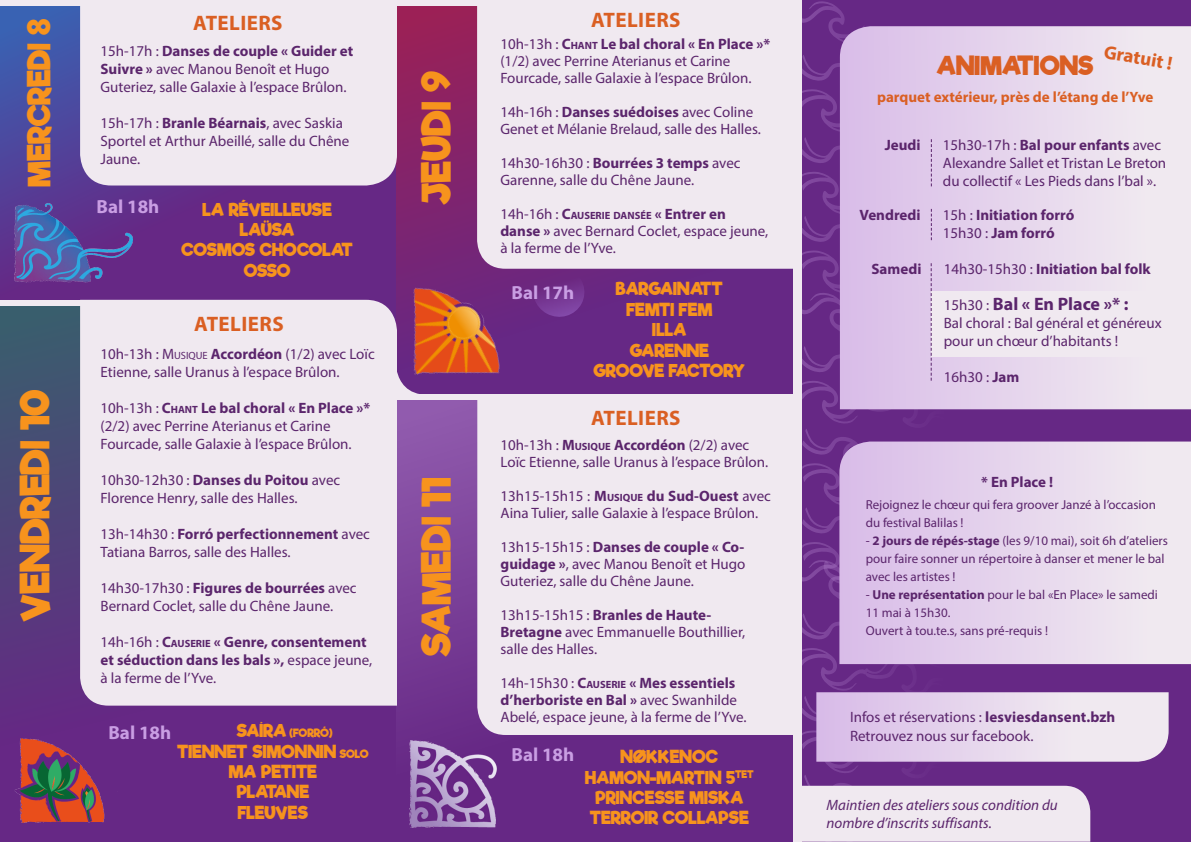
<style>
.page{position:relative;width:1191px;height:842px;background:#662885}
.page>*{position:absolute;margin:0;border:0;box-sizing:border-box;transform-origin:0 0}
.t1{font:700 38px "Riffic Free";color:#f7931d}
.t2{font:700 30px "Riffic Free";color:#f7931d}
.t3{font:700 25px "Riffic Free";color:#da5f23}
.t4{font:700 21px "Myriad Pro";letter-spacing:.02em;color:#da5f23}
.t5{font:700 19px "Myriad Pro";color:#c99ee3}
.t6{font:700 19px "Myriad Pro";color:#da5f23}
.t7{font:700 18px "Myriad Pro";color:#5b256c}
.t8{font:700 17px "Riffic Free";color:#f7931d}
.t9{font:700 17px "Riffic Free";letter-spacing:-.03em;color:#f7931d}
.t10{font:15px/18px "Myriad Pro";color:#5b256c}
.t11{font:700 15px/18px "Myriad Pro";color:#5b256c}
.t12{font:italic 15px/18px "Myriad Pro";color:#5b256c}
.t13{font:700 15px "Myriad Pro";color:#da5f23}
.t14{font:13px/18px "Myriad Pro";color:#5b256c}
.t15{font:700 11px "Riffic Free";letter-spacing:-.005em;color:#f7931d}
.t16{font:700 10.5px "Myriad Pro";color:#5b256c}
.s1{font-weight:700}
.s2{font-style:inherit}
.s3{font-size:10.5px}
.s4{font-weight:700;font-size:10.5px}
.s5{font-weight:400}
.s6{font-size:17px}
.s7{font-size:11px}
.s8{font-weight:400;font-size:15px}
.s9{font-size:15px}
</style>
<div class="page">
<div style="left:397px;top:0;width:397px;height:427px;background:linear-gradient(to bottom,#9d2054,#582a91)"></div>
<svg style="left:0;top:6px;width:370px;height:277px"></svg>
<svg style="left:0;top:305px;width:80px;height:358px"></svg>
<div style="left:397px;top:398px;width:397px;height:444px;background:linear-gradient(to bottom,#915bae,#60207f)"></div>
<svg style="left:801px;top:1px;width:44px;height:43px"></svg>
<svg style="left:840px;top:26px;width:351px;height:383px;background:#e9dced"></svg>
<svg style="left:839px;top:441px;width:352px;height:223px;background:#e9dced"></svg>
<div style="left:80px;top:6px;width:317px;height:179px;background:#f0e9f0"></div>
<div style="left:477px;top:6px;width:316px;height:263px;background:#f0e9f0"></div>
<div style="left:80px;top:300px;width:317px;height:406px;background:#f0e9f0"></div>
<div style="left:477px;top:400px;width:316px;height:335px;background:#f0e9f0"></div>
<img style="left:409px;top:740px;width:87px;height:87px">
<img style="left:15px;top:738px;width:90px;height:85px">
<img style="left:15px;top:203px;width:117px;height:79px">
<div style="left:0;top:300px;width:360px;height:5px;background:#f0e9f0"></div>
<div style="left:0;top:0;width:801px;height:6px;background:#f0e9f0"></div>
<div style="left:793px;top:0;width:8px;height:842px;background:#f0e9f0"></div>
<div style="left:395px;top:394px;width:399px;height:6px;background:#f0e9f0"></div>
<div style="left:931px;top:291px;width:237px;height:66px;background:#f0e9f0"></div>
<img style="left:372px;top:269px;width:148px;height:147px">
<svg style="left:529px;top:263px;width:59px;height:57px"></svg>
<svg style="left:801px;top:613px;width:367px;height:229px"></svg>
<svg style="left:801px;top:54px;width:160px;height:549px"></svg>
<p class="t2" style="left:21px;top:187px;width:170px;rotate:-90deg">MERCREDI 8</p>
<p class="t1" style="left:12px;top:621px;width:233px;rotate:-90deg">VENDREDI 10</p>
<p class="t4" style="left:193px;top:9px;width:91px">ATELIERS</p>
<p class="t10" style="left:101px;top:42px;width:254px">15h-17h : <span class="s1">Danses de couple « Guider et<br>Suivre »</span> avec Manou Benoît et Hugo<br>Guteriez, salle Galaxie à l’espace Brûlon.</p>
<p class="t10" style="left:101px;top:114px;width:250px">15h-17h : <span class="s1">Branle Béarnais</span>, avec Saskia<br>Sportel et Arthur Abeillé, salle du Chêne<br>Jaune.</p>
<p class="t5" style="left:97px;top:194px;width:64px">Bal 18h</p>
<p class="t8" style="left:202px;top:199px;width:131px">LA RÉVEILLEUSE</p>
<p class="t8" style="left:240px;top:219px;width:56px">LAÜSA</p>
<p class="t8" style="left:182px;top:240px;width:172px">COSMOS CHOCOLAT</p>
<p class="t8" style="left:244px;top:260px;width:48px">OSSO</p>
<p class="t4" style="left:194px;top:310px;width:91px">ATELIERS</p>
<p class="t10" style="left:101px;top:344px;width:276px">10h-13h : <span class="s2">M</span><span class="s3">USIQUE</span> <span class="s1">Accordéon</span> (1/2) avec Loïc<br>Etienne, salle Uranus à l’espace Brûlon.</p>
<p class="t10" style="left:101px;top:398px;width:271px">10h-13h : <span class="s1">C</span><span class="s4">HANT</span> <span class="s1">Le bal choral « En Place »* </span>(2/2) avec Perrine Aterianus et Carine<br>Fourcade, salle Galaxie à l’espace Brûlon.</p>
<p class="t10" style="left:101px;top:470px;width:241px">10h30-12h30 : <span class="s1">Danses du Poitou</span> avec<br>Florence Henry, salle des Halles.</p>
<p class="t10" style="left:101px;top:524px;width:271px">13h-14h30 : <span class="s1">Forró perfectionnement</span> avec<br>Tatiana Barros, salle des Halles.</p>
<p class="t10" style="left:101px;top:578px;width:258px">14h30-17h30 : <span class="s1">Figures de bourrées</span> avec<br>Bernard Coclet, salle du Chêne Jaune.</p>
<p class="t11" style="left:101px;top:632px;width:273px"><span class="s5">14h-16h :</span> <span class="s2">C</span><span class="s3">AUSERIE</span> « Genre, consentement et séduction dans les bals », <span class="s5">espace jeune, à la ferme de l’Yve.</span></p>
<p class="t15" style="left:236px;top:726px;width:98px"><span class="s6">SAÍRA</span> (FORRÓ)</p>
<p class="t8" style="left:177px;top:741px;width:193px">TIENNET SIMONNIN <span class="s7">SOLO</span></p>
<p class="t8" style="left:229px;top:761px;width:90px">MA PETITE</p>
<p class="t8" style="left:237px;top:782px;width:74px">PLATANE</p>
<p class="t8" style="left:238px;top:802px;width:72px">FLEUVES</p>
<p class="t5" style="left:108px;top:720px;width:64px">Bal 18h</p>
<p class="t1" style="left:414px;top:205px;width:136px;rotate:-90deg">JEUDI 9</p>
<p class="t1" style="left:414px;top:657px;width:180px;rotate:-90deg">SAMEDI 11</p>
<p class="t4" style="left:591px;top:6px;width:91px">ATELIERS</p>
<p class="t10" style="left:500px;top:35px;width:271px;line-height:17px">10h-13h : <span class="s1">C</span><span class="s4">HANT</span> <span class="s1">Le bal choral « En Place »* </span>(1/2) avec Perrine Aterianus et Carine<br>Fourcade, salle Galaxie à l’espace Brûlon.</p>
<p class="t10" style="left:500px;top:103px;width:262px;line-height:17px">14h-16h : <span class="s1">Danses suédoises</span> avec Coline<br>Genet et Mélanie Brelaud, salle des Halles.</p>
<p class="t10" style="left:500px;top:154px;width:242px;line-height:17px">14h30-16h30 : <span class="s1">Bourrées 3 temps</span> avec<br>Garenne, salle du Chêne Jaune.</p>
<p class="t16" style="left:500px;top:208px;width:227px"><span class="s8">14h-16h :</span> <span class="s9">C</span>AUSERIE DANSÉE <span class="s9">« Entrer en</span></p>
<p class="t10" style="left:500px;top:222px;width:269px;line-height:17px"><span class="s1">danse »</span> avec Bernard Coclet, espace jeune, à la ferme de l’Yve.</p>
<p class="t5" style="left:511px;top:280px;width:64px">Bal 17h</p>
<p class="t8" style="left:616px;top:279px;width:108px">BARGAINATT</p>
<p class="t8" style="left:626px;top:299px;width:87px">FEMTI FEM</p>
<p class="t8" style="left:652px;top:320px;width:36px">ILLA</p>
<p class="t8" style="left:630px;top:340px;width:81px">GARENNE</p>
<p class="t9" style="left:593px;top:360px;width:153px">GROOVE FACTORY</p>
<p class="t4" style="left:591px;top:404px;width:91px">ATELIERS</p>
<p class="t10" style="left:500px;top:436px;width:269px;line-height:17px">10h-13h : <span class="s1">M</span><span class="s4">USIQUE</span> <span class="s1">Accordéon</span> (2/2) avec<br>Loïc Etienne, salle Uranus à l’espace Brûlon.</p>
<p class="t10" style="left:500px;top:487px;width:272px;line-height:17px">13h15-15h15 : <span class="s1">M</span><span class="s4">USIQUE</span> <span class="s1">du Sud-Ouest</span> avec<br>Aina Tulier, salle Galaxie à l’espace Brûlon.</p>
<p class="t10" style="left:500px;top:538px;width:246px;line-height:17px;text-align:justify">13h15-15h15 : <span class="s1">Danses de couple « Co&shy;guidage »</span>, avec Manou Benoît et Hugo Guteriez, salle du Chêne Jaune.</p>
<p class="t10" style="left:500px;top:606px;width:246px;line-height:17px">13h15-15h15 : <span class="s1">Branles de Haute-<br>Bretagne</span> avec Emmanuelle Bouthillier, salle des Halles.</p>
<p class="t10" style="left:500px;top:674px;width:247px;line-height:17px">14h-15h30 : <span class="s1">C</span><span class="s4">AUSERIE</span> <span class="s1">« Mes essentiels d’herboriste en Bal »</span> avec Swanhilde<br>Abelé, espace jeune, à la ferme de l’Yve.</p>
<p class="t5" style="left:511px;top:742px;width:64px">Bal 18h</p>
<p class="t8" style="left:620px;top:746px;width:99px">NØKKENOC</p>
<p class="t8" style="left:585px;top:767px;width:170px">HAMON-MARTIN 5<sup>TET</sup></p>
<p class="t8" style="left:595px;top:787px;width:149px">PRINCESSE MISKA</p>
<p class="t8" style="left:590px;top:808px;width:160px">TERROIR COLLAPSE</p>
<p class="t3" style="left:936px;top:51px;width:158px">ANIMATIONS</p>
<p class="t6" style="left:1106px;top:39px;width:71px;rotate:10deg">Gratuit !</p>
<p class="t13" style="left:877px;top:88px;width:278px">parquet extérieur, près de l’étang de l’Yve</p>
<p class="t11" style="left:884px;top:136px;width:37px">Jeudi</p>
<p class="t10" style="left:943px;top:136px;width:225px">15h30-17h : <span class="s1">Bal pour enfants</span> avec<br>Alexandre Sallet et Tristan Le Breton du collectif « Les Pieds dans l’bal ».</p>
<p class="t11" style="left:859px;top:206px;width:63px">Vendredi</p>
<p class="t11" style="left:943px;top:206px;width:133px"><span class="s5">15h :</span> Initiation forró</p>
<p class="t11" style="left:943px;top:224px;width:113px"><span class="s5">15h30 :</span> Jam forró</p>
<p class="t11" style="left:871px;top:260px;width:52px">Samedi</p>
<p class="t11" style="left:943px;top:260px;width:208px"><span class="s5">14h30-15h30 :</span> Initiation bal folk</p>
<p class="t7" style="left:943px;top:293px;width:186px"><span class="s8">15h30 :</span> Bal « En Place »* :</p>
<p class="t10" style="left:943px;top:314px;width:219px">Bal choral : Bal général et généreux pour un chœur d’habitants !</p>
<p class="t10" style="left:943px;top:368px;width:77px">16h30 : <span class="s1">Jam</span></p>
<p class="t11" style="left:981px;top:472px;width:73px">* En Place !</p>
<p class="t14" style="left:865px;top:495px;width:292px">Rejoignez le chœur qui fera groover Janzé à l’occasion du festival Balilas !</p>
<p class="t14" style="left:865px;top:531px;width:304px">- <span class="s1">2 jours de répés-stage</span> (les 9/10 mai), soit 6h d’ateliers pour faire sonner un répertoire à danser et mener le bal avec les artistes !</p>
<p class="t14" style="left:865px;top:585px;width:294px">- <span class="s1">Une représentation</span> pour le bal «En Place» le samedi<br>11 mai à 15h30.</p>
<p class="t14" style="left:865px;top:621px;width:184px">Ouvert à tou.te.s, sans pré-requis !</p>
<p class="t10" style="left:850px;top:708px;width:267px">Infos et réservations : <span class="s1">lesviesdansent.bzh</span></p>
<p class="t10" style="left:850px;top:727px;width:185px">Retrouvez nous sur facebook.</p>
<p class="t12" style="left:826px;top:796px;width:233px">Maintien des ateliers sous condition du nombre d’inscrits suffisants.</p>
</div>
